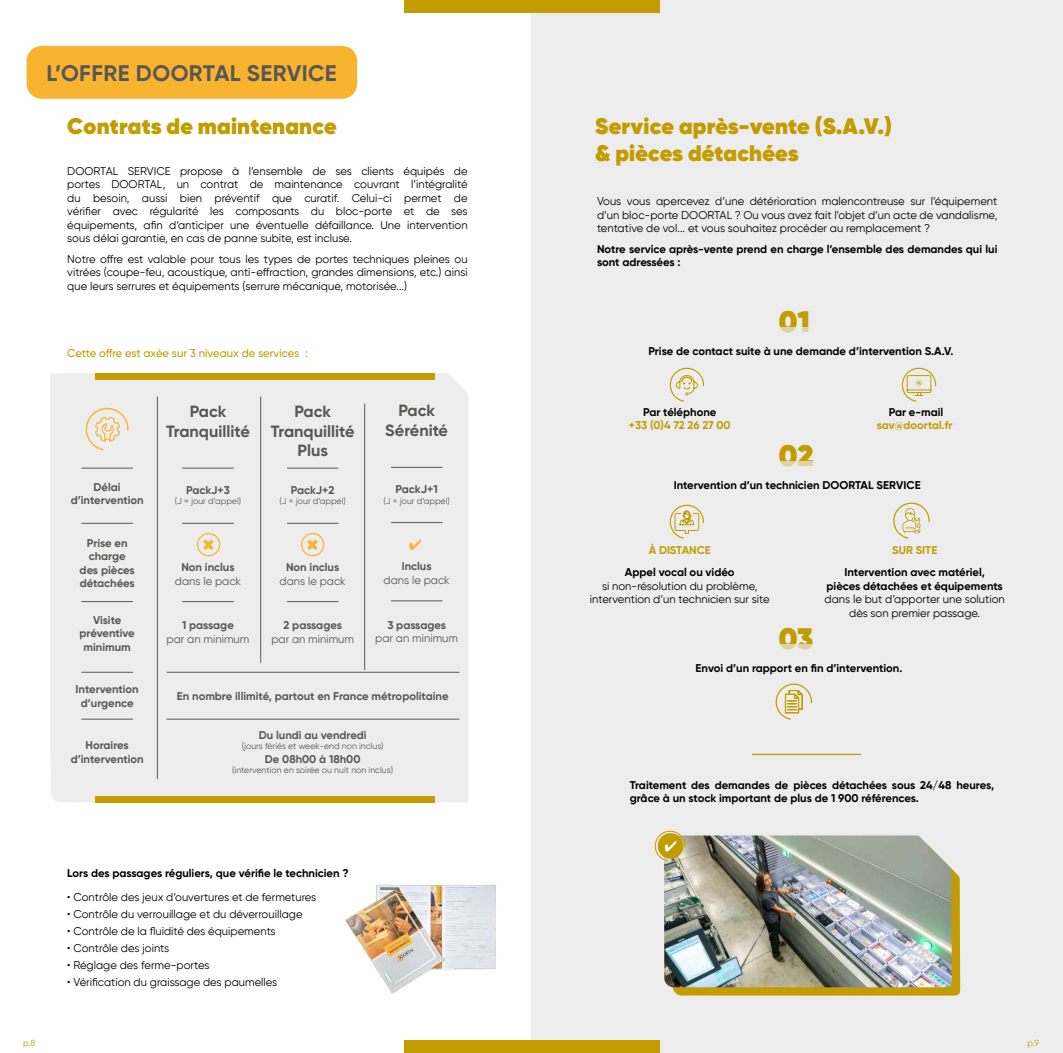
<style>
.page{position:relative;width:1063px;height:1053px;background:#fff}
.page>*{position:absolute;margin:0;border:0;box-sizing:border-box;transform-origin:0 0}
.t1{font:800 29.62px "Gilroy";color:#c29c00}
.t2{font:800 22.5px/27px "Gilroy";letter-spacing:.01em;color:#c29c00}
.t3{font:700 22.5px "Gilroy";letter-spacing:.02em;color:#575756}
.t4{font:700 16.25px/19.5px "Gilroy";color:#575756;text-align:center}
.t5{font:11.25px/13.5px "Gilroy";color:#000;text-align:justify}
.t6{font:700 11.25px/13.5px "Gilroy";color:#000}
.t7{font:700 11.25px/13.5px "Gilroy";color:#575756;text-align:center}
.t8{font:11.25px "Gilroy";color:#575756}
.t9{font:700 11.25px "Gilroy";color:#c29c00}
.t10{font:500 11.25px "Gilroy";letter-spacing:-.005em;color:#c29c00}
.t11{font:8.75px "Gilroy";color:#575756}
.t12{font:8.75px "Gilroy";color:#c29c00}
</style>
<div class="page">
<div style="left:531px;top:0;width:532px;height:1052px;background:#ededed"></div>
<div style="left:404px;top:1039px;width:255px;height:13px;background:#c29c00"></div>
<div style="left:404px;top:0;width:255px;height:13px;background:#c29c00"></div>
<img style="left:345px;top:884px;width:151px;height:109px">
<svg style="left:669px;top:367px;width:35px;height:35px"></svg>
<svg style="left:893px;top:502px;width:37px;height:37px"></svg>
<svg style="left:901px;top:367px;width:36px;height:35px"></svg>
<svg style="left:669px;top:504px;width:35px;height:35px"></svg>
<hr style="left:752px;top:753px;width:109px;height:2px;background:#c29c00">
<img style="left:654px;top:830px;width:306px;height:165px">
<svg style="left:775px;top:683px;width:37px;height:37px"></svg>
<div style="left:27px;top:46px;width:330px;height:53px;background:#f8b331;border-radius:15px"></div>
<div style="left:50px;top:373px;width:418px;height:429px;background:#ededed"></div>
<hr style="left:157px;top:396px;width:1px;height:382px;background:#575756">
<hr style="left:287px;top:601px;width:51px;height:1px;background:#575756">
<hr style="left:81px;top:601px;width:52px;height:1px;background:#575756">
<hr style="left:287px;top:523px;width:51px;height:1px;background:#575756">
<hr style="left:287px;top:468px;width:51px;height:1px;background:#575756">
<hr style="left:81px;top:523px;width:52px;height:1px;background:#575756">
<hr style="left:81px;top:468px;width:52px;height:1px;background:#575756">
<hr style="left:260px;top:396px;width:1px;height:266px;background:#575756">
<hr style="left:364px;top:403px;width:1px;height:267px;background:#575756">
<hr style="left:81px;top:672px;width:52px;height:1px;background:#575756">
<hr style="left:167px;top:672px;width:292px;height:1px;background:#575756">
<hr style="left:81px;top:718px;width:52px;height:1px;background:#575756">
<hr style="left:167px;top:718px;width:292px;height:1px;background:#575756">
<hr style="left:391px;top:600px;width:51px;height:1px;background:#575756">
<hr style="left:391px;top:522px;width:51px;height:1px;background:#575756">
<hr style="left:391px;top:467px;width:51px;height:1px;background:#575756">
<hr style="left:182px;top:601px;width:52px;height:1px;background:#575756">
<hr style="left:182px;top:523px;width:52px;height:1px;background:#575756">
<hr style="left:182px;top:468px;width:52px;height:1px;background:#575756">
<div style="left:95px;top:796px;width:339px;height:6px;background:#c29c00"></div>
<div style="left:95px;top:373px;width:339px;height:7px;background:#c29c00"></div>
<svg style="left:85px;top:407px;width:44px;height:44px;background:#eee3ce"></svg>
<div style="left:301px;top:533px;width:23px;height:23px;border:1px solid #f8b331;border-radius:50%"></div>
<div style="left:197px;top:533px;width:23px;height:23px;border:1px solid #f8b331;border-radius:50%"></div>
<svg style="left:307px;top:539px;width:11px;height:11px"></svg>
<svg style="left:410px;top:539px;width:12px;height:10px"></svg>
<svg style="left:203px;top:539px;width:11px;height:11px"></svg>
<h2 class="t3" style="left:46px;top:59px;width:292px">L’OFFRE DOORTAL SERVICE</h2>
<h2 class="t2" style="left:67px;top:113px;width:271px">Contrats de maintenance</h2>
<h2 class="t2" style="left:595px;top:113px;width:298px">Service après-vente (S.A.V.) &amp; pièces détachées</h2>
<p class="t5" style="left:67px;top:164px;width:402px">DOORTAL SERVICE propose à l’ensemble de ses clients équipés de portes DOORTAL, un contrat de maintenance couvrant l’intégralité du besoin, aussi bien préventif que curatif. Celui-ci permet de vérifier avec régularité les composants du bloc-porte et de ses équipements, afin d’anticiper une éventuelle défaillance. Une intervention sous délai garantie, en cas de panne subite, est incluse.</p>
<p class="t5" style="left:67px;top:252px;width:402px">Notre offre est valable pour tous les types de portes techniques pleines ou vitrées (coupe-feu, acoustique, anti-effraction, grandes dimensions, etc.) ainsi que leurs serrures et équipements (serrure mécanique, motorisée...)</p>
<p class="t5" style="left:597px;top:194px;width:402px">Vous vous apercevez d’une détérioration malencontreuse sur l’équipement d’un bloc-porte DOORTAL ? Ou vous avez fait l’objet d’un acte de vandalisme, tentative de vol... et vous souhaitez procéder au remplacement ?</p>
<p class="t6" style="left:597px;top:242px;width:402px">Notre service après-vente prend en charge l’ensemble des demandes qui lui sont adressées :</p>
<p class="t10" style="left:67px;top:346px;width:242px">Cette offre est axée sur 3 niveaux de services :</p>
<p class="t7" style="left:71px;top:480px;width:75px">Délai d’intervention</p>
<p class="t7" style="left:80px;top:536px;width:57px">Prise en charge des pièces détachées</p>
<p class="t7" style="left:80px;top:613px;width:57px">Visite préventive minimum</p>
<p class="t7" style="left:76px;top:682px;width:65px">Intervention d’urgence</p>
<p class="t7" style="left:71px;top:738px;width:75px">Horaires d’intervention</p>
<h3 class="t4" style="left:166px;top:401px;width:85px">Pack<br>Tranquillité</h3>
<p class="t7" style="left:186px;top:483px;width:45px">PackJ+3</p>
<p class="t11" style="left:175px;top:496px;width:68px">(J = jour d’appel)</p>
<h3 class="t4" style="left:271px;top:401px;width:85px">Pack<br>Tranquillité<br>Plus</h3>
<h3 class="t4" style="left:385px;top:400px;width:64px">Pack<br>Sérénité</h3>
<p class="t7" style="left:396px;top:482px;width:44px">PackJ+1</p>
<p class="t11" style="left:384px;top:495px;width:68px">(J = jour d’appel)</p>
<p class="t7" style="left:291px;top:483px;width:45px">PackJ+2</p>
<p class="t11" style="left:280px;top:496px;width:68px">(J = jour d’appel)</p>
<p class="t7" style="left:181px;top:560px;width:55px">Non inclus</p>
<p class="t8" style="left:175px;top:574px;width:68px">dans le pack</p>
<p class="t7" style="left:182px;top:618px;width:53px">1 passage</p>
<p class="t8" style="left:167px;top:632px;width:84px">par an minimum</p>
<p class="t7" style="left:286px;top:560px;width:55px">Non inclus</p>
<p class="t8" style="left:280px;top:574px;width:68px">dans le pack</p>
<p class="t7" style="left:284px;top:618px;width:60px">2 passages</p>
<p class="t8" style="left:271px;top:632px;width:84px">par an minimum</p>
<p class="t7" style="left:402px;top:559px;width:31px">Inclus</p>
<p class="t8" style="left:384px;top:573px;width:68px">dans le pack</p>
<p class="t7" style="left:387px;top:618px;width:60px">3 passages</p>
<p class="t8" style="left:375px;top:631px;width:84px">par an minimum</p>
<p class="t7" style="left:177px;top:689px;width:273px">En nombre illimité, partout en France métropolitaine</p>
<p class="t7" style="left:259px;top:727px;width:110px">Du lundi au vendredi</p>
<p class="t11" style="left:242px;top:740px;width:143px">(jours fériés et week-end non inclus)</p>
<p class="t7" style="left:265px;top:751px;width:97px">De 08h00 à 18h00</p>
<p class="t11" style="left:232px;top:764px;width:162px">(intervention en soirée ou nuit non inclus)</p>
<p class="t6" style="left:67px;top:865px;width:283px">Lors des passages réguliers, que vérifie le technicien ?</p>
<p class="t5" style="left:67px;top:889px;width:251px">• Contrôle des jeux d’ouvertures et de fermetures</p>
<p class="t5" style="left:67px;top:906px;width:237px">• Contrôle du verrouillage et du déverrouillage</p>
<p class="t5" style="left:67px;top:923px;width:210px">• Contrôle de la fluidité des équipements</p>
<p class="t5" style="left:67px;top:940px;width:103px">• Contrôle des joints</p>
<p class="t5" style="left:67px;top:957px;width:144px">• Réglage des ferme-portes</p>
<p class="t5" style="left:67px;top:975px;width:212px">• Vérification du graissage des paumelles</p>
<h1 class="t1" style="left:779px;top:303px;width:33px">01</h1>
<p class="t6" style="left:648px;top:344px;width:306px">Prise de contact suite à une demande d’intervention S.A.V.</p>
<p class="t6" style="left:643px;top:405px;width:75px">Par téléphone</p>
<p class="t9" style="left:629px;top:418px;width:103px">+33 (0)4 72 26 27 00</p>
<h1 class="t1" style="left:779px;top:437px;width:36px">02</h1>
<p class="t6" style="left:889px;top:405px;width:56px">Par e-mail</p>
<p class="t9" style="left:877px;top:418px;width:77px">sav@doortal.fr</p>
<p class="t6" style="left:674px;top:478px;width:248px">Intervention d’un technicien DOORTAL SERVICE</p>
<p class="t9" style="left:649px;top:543px;width:64px">À DISTANCE</p>
<p class="t6" style="left:625px;top:565px;width:111px">Appel vocal ou vidéo</p>
<p class="t5" style="left:590px;top:579px;width:181px;text-align:center">si non-résolution du problème, intervention d’un technicien sur site</p>
<h1 class="t1" style="left:779px;top:619px;width:36px">03</h1>
<p class="t9" style="left:892px;top:543px;width:47px">SUR SITE</p>
<p class="t6" style="left:827px;top:565px;width:178px;text-align:center">Intervention avec matériel, pièces détachées et équipements</p>
<p class="t5" style="left:825px;top:592px;width:182px;text-align:center">dans le but d’apporter une solution dès son premier passage.</p>
<p class="t6" style="left:696px;top:661px;width:208px">Envoi d’un rapport en fin d’intervention.</p>
<p class="t6" style="left:630px;top:778px;width:366px">Traitement des demandes de pièces détachées sous 24/48 heures, grâce à un stock important de plus de 1 900 références.</p>
<p class="t12" style="left:23px;top:1037px;width:14px">p.8</p>
<p class="t12" style="left:1028px;top:1037px;width:13px">p.9</p>
</div>
